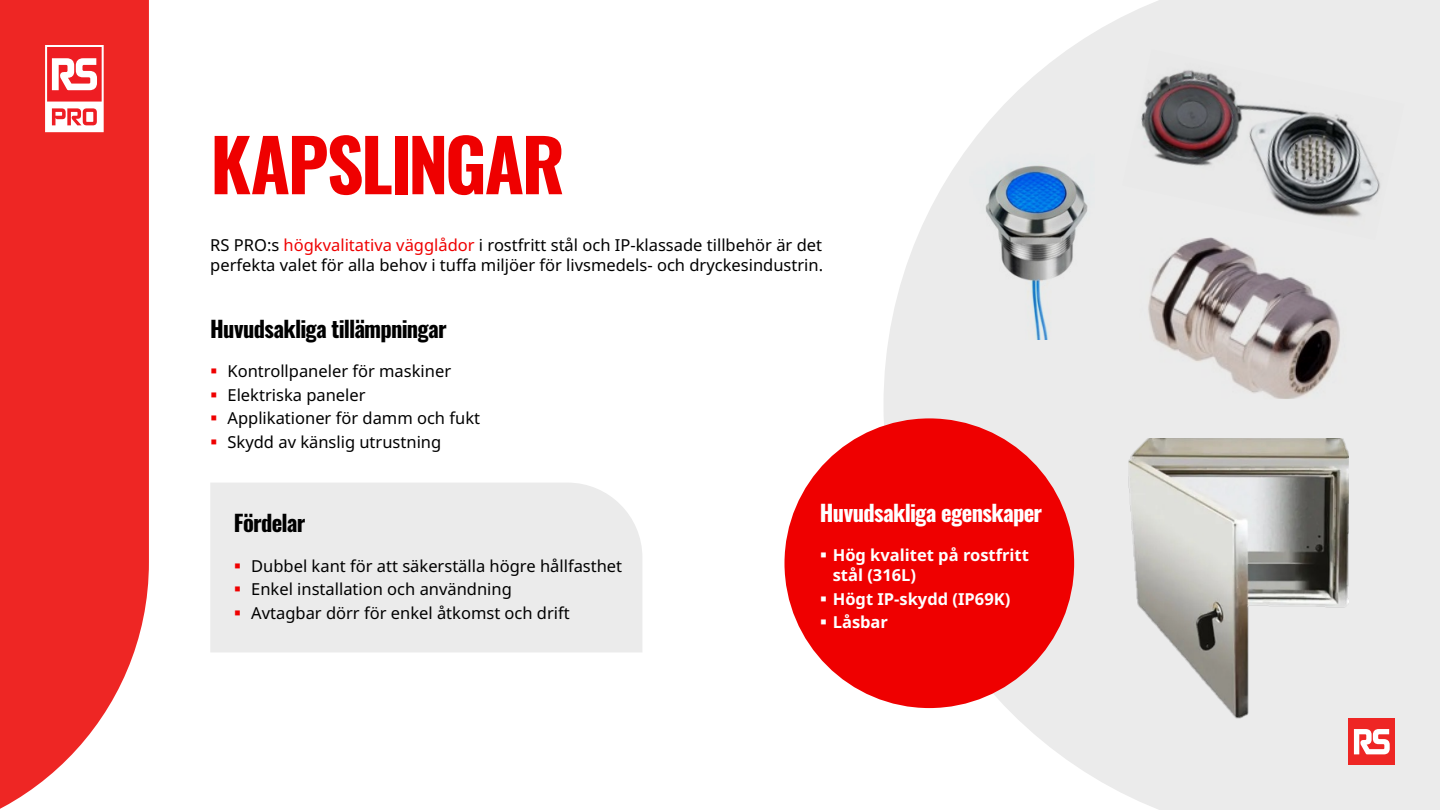
<style>
.page{position:relative;width:1440px;height:810px;background:#fff}
.page>*{position:absolute;margin:0;border:0;box-sizing:border-box;transform-origin:0 0}
.t1{font:700 72px "Oswald";letter-spacing:-.035em;color:#ef0000}
.t2{font:700 22.5px "Oswald";letter-spacing:-.035em;color:#000}
.t3{font:700 22.5px "Oswald";letter-spacing:-.03em;color:#fff}
.t4{font:16.5px/19.8px "Noto Sans";color:#000}
.t5{font:700 16.5px/19.8px "Noto Sans";color:#fff}
.s1{color:#ef0000}
</style>
<div class="page">
<div style="left:210px;top:483px;width:432px;height:169px;background:#ebebeb"></div>
<svg style="left:884px;top:0;width:556px;height:810px;fill:#ebebeb"></svg>
<svg style="left:0;top:0;width:149px;height:809px;background:#ef3938"></svg>
<svg style="left:45px;top:45px;width:59px;height:87px"></svg>
<div style="left:1348px;top:718px;width:47px;height:47px;background:#ee2624"></div>
<svg style="left:1354px;top:729px;width:36px;height:25px"></svg>
<div style="left:784px;top:418px;width:290px;height:290px;background:#ef0000;border-radius:50%"></div>
<img style="left:969px;top:136px;width:126px;height:203px">
<img style="left:1122px;top:49px;width:282px;height:191px">
<img style="left:1139px;top:238px;width:209px;height:161px">
<img style="left:1101px;top:438px;width:247px;height:280px">
<svg style="left:235px;top:563px;width:5px;height:5px"></svg>
<svg style="left:235px;top:587px;width:5px;height:5px"></svg>
<svg style="left:235px;top:610px;width:5px;height:5px"></svg>
<p class="t1" style="left:210px;top:127px;width:356px">KAPSLINGAR</p>
<p class="t4" style="left:210px;top:236px;width:614px">RS PRO:s <span class="s1">högkvalitativa vägglådor</span> i rostfritt stål och IP-klassade tillbehör är det perfekta valet för alla behov i tuffa miljöer för livsmedels- och dryckesindustrin.</p>
<p class="t2" style="left:210px;top:317px;width:238px">Huvudsakliga tillämpningar</p>
<p class="t4" style="left:228px;top:362px;width:225px">Kontrollpaneler för maskiner</p>
<p class="t4" style="left:228px;top:385px;width:140px">Elektriska paneler</p>
<p class="t4" style="left:228px;top:409px;width:254px">Applikationer för damm och fukt</p>
<p class="t4" style="left:228px;top:432px;width:215px">Skydd av känslig utrustning</p>
<p class="t2" style="left:234px;top:511px;width:73px">Fördelar</p>
<p class="t4" style="left:251px;top:556px;width:373px">Dubbel kant för att säkerställa högre hållfasthet</p>
<p class="t4" style="left:251px;top:580px;width:262px">Enkel installation och användning</p>
<p class="t4" style="left:251px;top:603px;width:320px">Avtagbar dörr för enkel åtkomst och drift</p>
<p class="t3" style="left:820px;top:501px;width:224px">Huvudsakliga egenskaper</p>
<p class="t5" style="left:833px;top:546px;width:198px">Hög kvalitet på rostfritt stål (316L)</p>
<p class="t5" style="left:833px;top:589px;width:179px">Högt IP-skydd (IP69K)</p>
<p class="t5" style="left:833px;top:613px;width:57px">Låsbar</p>
</div>
